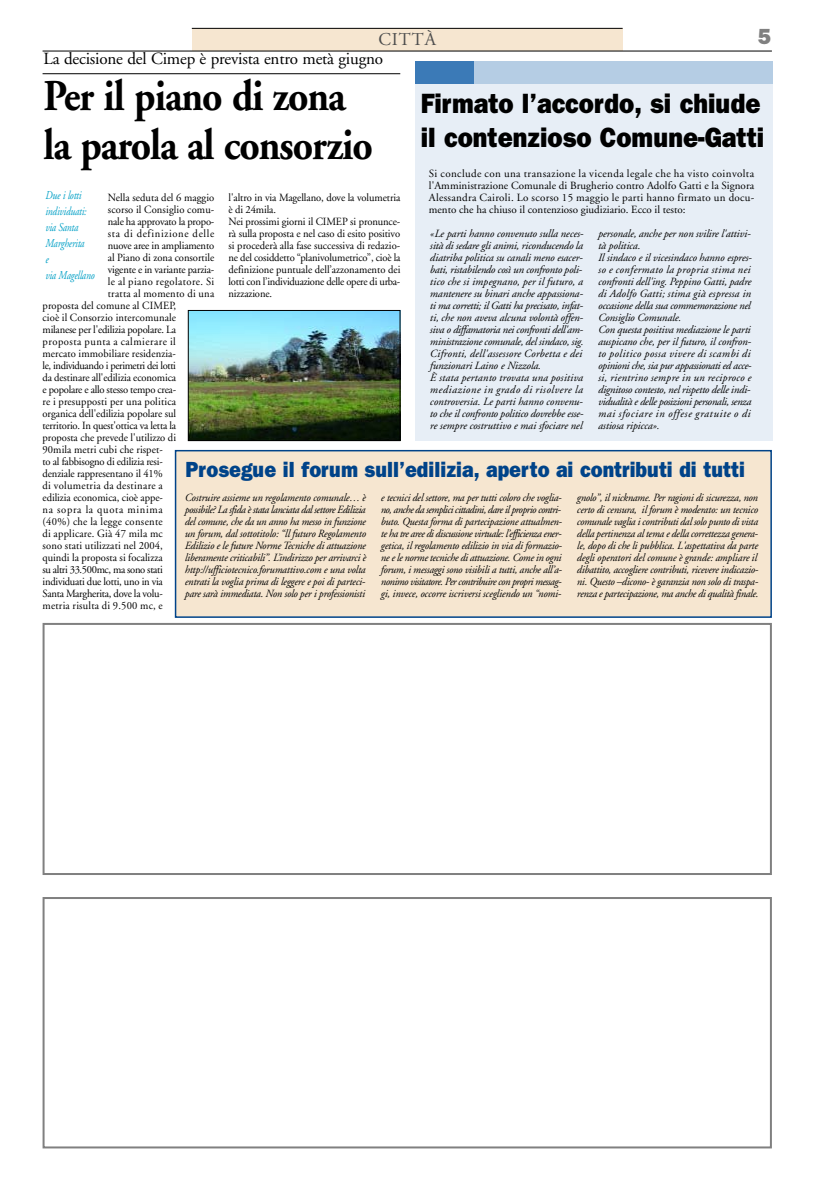
<style>
.page{position:relative;width:823px;height:1191px;background:#fff}
.page>*{position:absolute;margin:0;border:0;box-sizing:border-box;transform-origin:0 0}
.t1{font:700 44px/48px "Adobe Garamond";letter-spacing:-.025em;color:#000;scale:.9 1}
.t2{font:800 28px/33.6px "Franklin Gothic";color:#000;scale:.9 1}
.t3{font:800 22px "Franklin Gothic";color:#004389;scale:.9 1}
.t4{font:800 22px "Franklin Gothic";color:#808080}
.t5{font:18px "Adobe Garamond";letter-spacing:.05em;color:#4d4d4d}
.t6{font:17px "Adobe Garamond";letter-spacing:-.01em;color:#000}
.t7{font:italic 12px/16px "Adobe Garamond";letter-spacing:-.015em;color:#02a0c6;scale:.8 1}
.t8{font:italic 11px/12px "Adobe Garamond";letter-spacing:-.015em;color:#000;text-align:justify;scale:.96 1}
.t9{font:italic 11px/12px "Adobe Garamond";letter-spacing:-.015em;color:#000}
.t10{font:11px/12px "Adobe Garamond";letter-spacing:-.005em;color:#000;scale:.96 1}
.t11{font:11px/12px "Adobe Garamond";letter-spacing:-.005em;color:#000;text-align:justify}
.t12{font:11px "Adobe Garamond";letter-spacing:.02em;color:#000;scale:.96 1}
.t13{font:11px "Adobe Garamond";letter-spacing:-.035em;color:#000;scale:.96 1}
.t14{font:11px "Adobe Garamond";letter-spacing:-.025em;color:#000;scale:.96 1}
.t15{font:11px "Adobe Garamond";letter-spacing:.015em;color:#000;scale:.96 1}
.t16{font:11px "Adobe Garamond";letter-spacing:.03em;color:#000;scale:.96 1}
.t17{font:11px "Adobe Garamond";letter-spacing:.065em;color:#000;scale:.96 1}
.t18{font:11px "Adobe Garamond";letter-spacing:.05em;color:#000;scale:.96 1}
.t19{font:11px "Adobe Garamond";letter-spacing:.04em;color:#000;scale:.96 1}
</style>
<div class="page">
<div style="left:192px;top:28px;width:430px;height:23px;background:#f6e6d0"></div>
<hr style="left:192px;top:28px;width:430px;height:1px;background:#000">
<div style="left:43px;top:897px;width:728px;height:251px;border:2px solid #808080"></div>
<div style="left:43px;top:623px;width:728px;height:252px;border:2px solid #808080"></div>
<hr style="left:43px;top:73px;width:357px;height:1px;background:#000">
<hr style="left:43px;top:51px;width:728px;height:1px;background:#000">
<div style="left:415px;top:76px;width:357px;height:365px;background:#e7eef6"></div>
<div style="left:415px;top:61px;width:357px;height:23px;background:#b5cde4"></div>
<div style="left:415px;top:61px;width:58px;height:23px;background:#3b7ab7"></div>
<img style="left:190px;top:312px;width:208px;height:127px">
<div style="left:188px;top:310px;width:212px;height:131px;border:1px solid #000"></div>
<div style="left:175px;top:451px;width:595px;height:166px;background:#f6e6d0"></div>
<div style="left:175px;top:450px;width:596px;height:168px;border:2px solid #004389"></div>
<h3 class="t5" style="left:378px;top:32px;width:59px">CITTÀ</h3>
<h3 class="t4" style="left:757px;top:24px;width:15px">5</h3>
<h3 class="t6" style="left:44px;top:52px;width:341px">La decisione del Cimep è prevista entro metà giugno</h3>
<h1 class="t1" style="left:44px;top:76px;width:367px">Per il piano di zona la parola al consorzio</h1>
<h2 class="t2" style="left:420px;top:86px;width:383px">Firmato l’accordo, si chiude il contenzioso Comune-Gatti</h2>
<p class="t11" style="left:428px;top:168px;width:327px">Si conclude con una transazione la vicenda legale che ha visto coinvolta l'Amministrazione Comunale di Brugherio contro Adolfo Gatti e la Signora Alessandra Cairoli. Lo scorso 15 maggio le parti hanno firmato un docu&shy;mento che ha chiuso il contenzioso giudiziario. Ecco il testo:</p>
<p class="t7" style="left:45px;top:189px;width:63px">Due i lotti individuati: via Santa<br>Margherita<br>e<br>via Magellano</p>
<p class="t10" style="left:108px;top:192px;width:112px">Nella seduta del 6 maggio</p>
<p class="t15" style="left:108px;top:205px;width:112px">scorso il Consiglio comu-</p>
<p class="t10" style="left:108px;top:216px;width:112px">nale ha approvato la propo-</p>
<p class="t17" style="left:108px;top:229px;width:112px">sta di definizione delle</p>
<p class="t10" style="left:108px;top:240px;width:112px">nuove aree in ampliamento</p>
<p class="t10" style="left:108px;top:252px;width:112px">al Piano di zona consortile</p>
<p class="t10" style="left:108px;top:264px;width:112px">vigente e in variante parzia-</p>
<p class="t19" style="left:108px;top:277px;width:112px">le al piano regolatore. Si</p>
<p class="t12" style="left:108px;top:289px;width:112px">tratta al momento di una</p>
<p class="t10" style="left:43px;top:300px;width:140px">proposta del comune al CIMEP,</p>
<p class="t10" style="left:43px;top:312px;width:140px">cioè il Consorzio intercomunale</p>
<p class="t10" style="left:43px;top:324px;width:140px">milanese per l'edilizia popolare. La</p>
<p class="t18" style="left:43px;top:337px;width:140px">proposta punta a calmierare il</p>
<p class="t10" style="left:43px;top:348px;width:140px">mercato immobiliare residenzia-</p>
<p class="t13" style="left:43px;top:361px;width:140px">le, individuando i perimetri dei lotti</p>
<p class="t10" style="left:43px;top:372px;width:140px">da destinare all'edilizia economica</p>
<p class="t14" style="left:43px;top:385px;width:140px">e popolare e allo stesso tempo crea-</p>
<p class="t15" style="left:43px;top:397px;width:140px">re i presupposti per una politica</p>
<p class="t10" style="left:43px;top:408px;width:140px">organica dell'edilizia popolare sul</p>
<p class="t10" style="left:43px;top:420px;width:140px">territorio. In quest'ottica va letta la</p>
<p class="t10" style="left:43px;top:432px;width:140px">proposta che prevede l'utilizzo di</p>
<p class="t10" style="left:43px;top:444px;width:127px">90mila metri cubi che rispet-</p>
<p class="t10" style="left:43px;top:456px;width:127px">to al fabbisogno di edilizia resi-</p>
<p class="t10" style="left:43px;top:468px;width:126px">denziale rappresentano il 41%</p>
<p class="t16" style="left:43px;top:481px;width:127px">di volumetria da destinare a</p>
<p class="t10" style="left:43px;top:492px;width:127px">edilizia economica, cioè appe-</p>
<p class="t17" style="left:43px;top:505px;width:127px">na sopra la quota minima</p>
<p class="t16" style="left:43px;top:517px;width:127px">(40%) che la legge consente</p>
<p class="t12" style="left:43px;top:529px;width:127px">di applicare. Già 47 mila mc</p>
<p class="t10" style="left:43px;top:540px;width:127px">sono stati utilizzati nel 2004,</p>
<p class="t10" style="left:43px;top:552px;width:126px">quindi la proposta si focalizza</p>
<p class="t13" style="left:43px;top:565px;width:127px">su altri 33.500mc, ma sono stati</p>
<p class="t10" style="left:43px;top:576px;width:127px">individuati due lotti, uno in via</p>
<p class="t14" style="left:43px;top:589px;width:127px">Santa Margherita, dove la volu-</p>
<p class="t12" style="left:43px;top:601px;width:127px">metria risulta di 9.500 mc, e</p>
<p class="t10" style="left:228px;top:192px;width:180px">l'altro in via Magellano, dove la volumetria è di 24mila.<br>Nei prossimi giorni il CIMEP si pronunce&shy;rà sulla proposta e nel caso di esito positivo si procederà alla fase successiva di redazio&shy;ne del cosiddetto “planivolumetrico”, cioè la definizione puntuale dell’azzonamento dei lotti con l’individuazione delle opere di urba&shy;nizzazione.</p>
<p class="t9" style="left:429px;top:228px;width:155px">«Le parti hanno convenuto sulla neces&shy;sità di sedare gli animi, riconducendo la diatriba politica su canali meno esacer&shy;bati, ristabilendo così un confronto poli&shy;tico che si impegnano, per il futuro, a mantenere su binari anche appassiona&shy;ti ma corretti; il Gatti ha precisato, infat&shy;ti, che non aveva alcuna volontà offen&shy;siva o diffamatoria nei confronti dell'am&shy;ministrazione comunale, del sindaco, sig.<br>Cifronti, dell'assessore Corbetta e dei funzionari Laino e Nizzola.<br>È stata pertanto trovata una positiva mediazione in grado di risolvere la controversia. Le parti hanno convenu&shy;to che il confronto politico dovrebbe esse&shy;re sempre costruttivo e mai sfociare nel</p>
<p class="t9" style="left:597px;top:228px;width:155px">personale, anche per non svilire l'attivi&shy;tà politica.<br>Il sindaco e il vicesindaco hanno espres&shy;so e confermato la propria stima nei confronti dell'ing. Peppino Gatti, padre di Adolfo Gatti; stima già espressa in occasione della sua commemorazione nel Consiglio Comunale.<br>Con questa positiva mediazione le parti auspicano che, per il futuro, il confron&shy;to politico possa vivere di scambi di opinioni che, sia pur appassionati ed acce&shy;si, rientrino sempre in un reciproco e dignitoso contesto, nel rispetto delle indi&shy;vidualità e delle posizioni personali, senza mai sfociare in offese gratuite o di astiosa ripicca».</p>
<h3 class="t3" style="left:185px;top:456px;width:623px">Prosegue il forum sull’edilizia, aperto ai contributi di tutti</h3>
<p class="t8" style="left:184px;top:492px;width:190px">Costruire assieme un regolamento comunale… è possibile? La sfida è stata lanciata dal settore Edilizia del comune, che da un anno ha messo in funzione un forum, dal sottotitolo: “ll futuro Regolamento Edilizio e le future Norme Tecniche di attuazione liberamente criticabili”. L’indirizzo per arrivarci è http://ufficiotecnico.forumattivo.com e una volta entrati la voglia prima di leggere e poi di parteci&shy;pare sarà immediata. Non solo per i professionisti</p>
<p class="t8" style="left:380px;top:492px;width:190px">e tecnici del settore, ma per tutti coloro che voglia&shy;no, anche da semplici cittadini, dare il proprio contri&shy;buto. Questa forma di partecipazione attualmen&shy;te ha tre aree di discussione virtuale: l’efficienza ener&shy;getica, il regolamento edilizio in via di formazio&shy;ne e le norme tecniche di attuazione. Come in ogni forum, i messaggi sono visibili a tutti, anche all’a&shy;nonimo visitatore. Per contribuire con propri messag&shy;gi, invece, occorre iscriversi scegliendo un “nomi-</p>
<p class="t8" style="left:576px;top:492px;width:191px;text-align:left">gnolo”, il nickname. Per ragioni di sicurezza, non certo di censura, il forum è moderato: un tecnico comunale vaglia i contributi dal solo punto di vista della pertinenza al tema e della correttezza genera&shy;le, dopo di che li pubblica. L'aspettativa da parte degli operatori del comune è grande: ampliare il dibattito, accogliere contributi, ricevere indicazio&shy;ni. Questo –dicono- è garanzia non solo di traspa&shy;renza e partecipazione, ma anche di qualità finale.</p>
</div>
